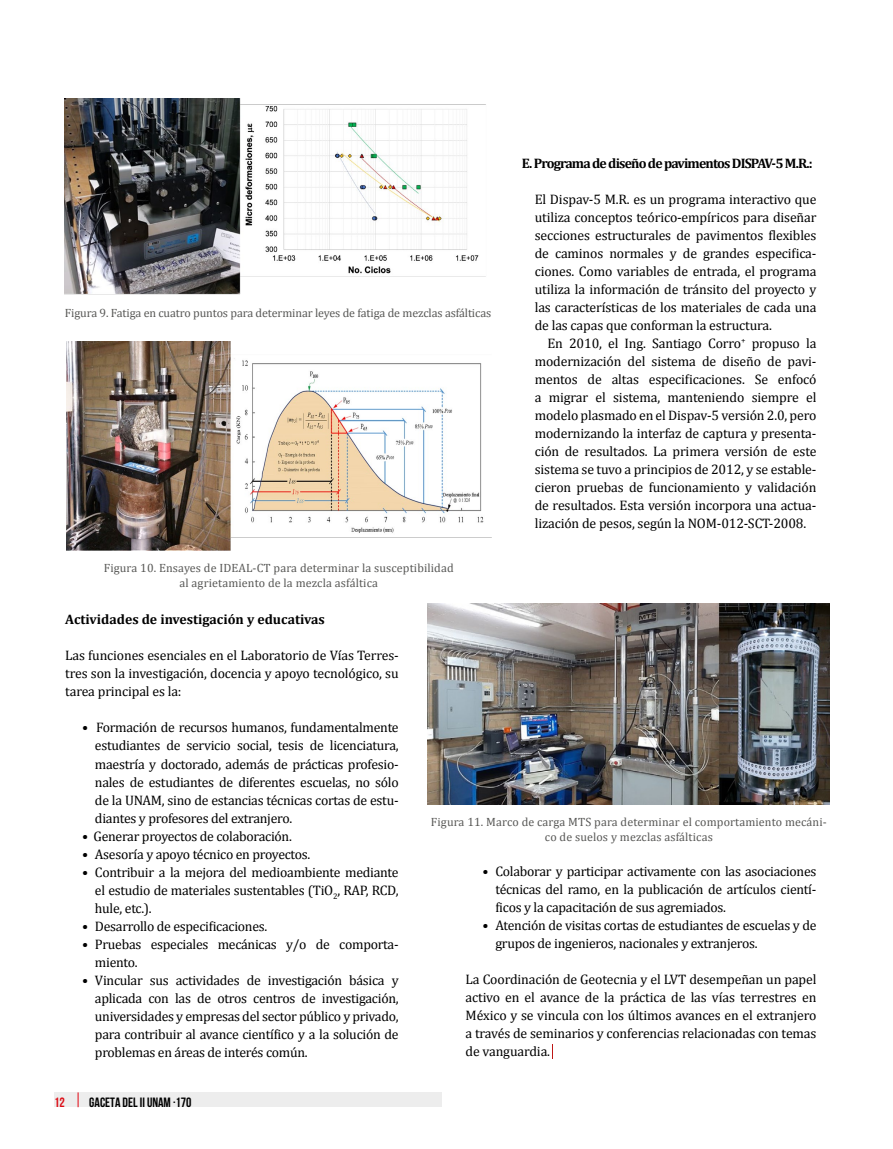
<style>
.page{position:relative;width:893px;height:1149px;background:#fff}
.page>*{position:absolute;margin:0;border:0;box-sizing:border-box;transform-origin:0 0}
.t1{font:13.8px/18px "Cambria";letter-spacing:-.02em;color:#000;text-align:justify}
.t2{font:700 13.8px "Cambria";letter-spacing:-.06em;color:#000}
.t3{font:700 13.8px "Cambria";color:#000}
.t4{font:700 13.5px "Bebas Neue";color:#000}
.t5{font:700 13.5px "Bebas Neue";color:#dc0c15}
.t6{font:12px/15px "Cambria";letter-spacing:.01em;color:#585856;text-align:center}
.t7{font:12px "Cambria";letter-spacing:-.01em;color:#585856}
</style>
<div class="page">
<div style="left:54px;top:1092px;width:388px;height:14px;background:#ededed"></div>
<img style="left:66px;top:341px;width:425px;height:209px">
<img style="left:427px;top:603px;width:402px;height:201px">
<img style="left:65px;top:99px;width:421px;height:195px">
<svg style="left:552px;top:1044px;width:1px;height:13px"></svg>
<p class="t7" style="left:65px;top:306px;width:428px">Figura 9. Fatiga en cuatro puntos para determinar leyes de fatiga de mezclas asfálticas</p>
<p class="t6" style="left:104px;top:560px;width:351px">Figura 10. Ensayes de IDEAL-CT para determinar la susceptibilidad al agrietamiento de la mezcla asfáltica</p>
<p class="t2" style="left:522px;top:153px;width:292px">E. Programa de diseño de pavimentos DISPAV-5 M.R.:</p>
<p class="t1" style="left:535px;top:190px;width:283px">El Dispav-5 M.R. es un programa interactivo que utiliza conceptos teórico-empíricos para diseñar secciones estructurales de pavimentos flexibles de caminos normales y de grandes especifica&shy;ciones. Como variables de entrada, el programa utiliza la información de tránsito del proyecto y las características de los materiales de cada una de las capas que conforman la estructura.</p>
<p class="t1" style="left:535px;top:334px;width:283px;text-indent:13px">En 2010, el Ing. Santiago Corro<sup>+</sup> propuso la modernización del sistema de diseño de pavi&shy;mentos de altas especificaciones. Se enfocó a migrar el sistema, manteniendo siempre el modelo plasmado en el Dispav-5 versión 2.0, pero modernizando la interfaz de captura y presenta&shy;ción de resultados. La primera versión de este sistema se tuvo a principios de 2012, y se estable&shy;cieron pruebas de funcionamiento y validación de resultados. Esta versión incorpora una actua&shy;lización de pesos, según la NOM-012-SCT-2008.</p>
<p class="t3" style="left:65px;top:609px;width:261px">Actividades de investigación y educativas</p>
<p class="t1" style="left:65px;top:646px;width:335px">Las funciones esenciales en el Laboratorio de Vías Terres&shy;tres son la investigación, docencia y apoyo tecnológico, su tarea principal es la:</p>
<p class="t1" style="left:95px;top:718px;width:305px;text-indent:-13px">• Formación de recursos humanos, fundamentalmente estudiantes de servicio social, tesis de licenciatura, maestría y doctorado, además de prácticas profesio&shy;nales de estudiantes de diferentes escuelas, no sólo de la UNAM, sino de estancias técnicas cortas de estu&shy;diantes y profesores del extranjero.</p>
<p class="t1" style="left:82px;top:826px;width:211px">• Generar proyectos de colaboración.</p>
<p class="t1" style="left:82px;top:844px;width:230px">• Asesoría y apoyo técnico en proyectos.</p>
<p class="t1" style="left:95px;top:862px;width:305px;text-indent:-13px">• Contribuir a la mejora del medioambiente mediante el estudio de materiales sustentables (TiO<sub>2</sub>, RAP, RCD, hule, etc.).</p>
<p class="t1" style="left:82px;top:916px;width:187px">• Desarrollo de especificaciones.</p>
<p class="t1" style="left:95px;top:934px;width:305px;text-indent:-13px">• Pruebas especiales mecánicas y/o de comporta&shy;miento.</p>
<p class="t1" style="left:95px;top:970px;width:305px;text-indent:-13px">• Vincular sus actividades de investigación básica y aplicada con las de otros centros de investigación, universidades y empresas del sector público y privado, para contribuir al avance científico y a la solución de problemas en áreas de interés común.</p>
<p class="t5" style="left:54px;top:1094px;width:12px">12</p>
<p class="t4" style="left:89px;top:1094px;width:104px">GACETA DEL II UNAM ·170</p>
<p class="t6" style="left:431px;top:813px;width:397px">Figura 11. Marco de carga MTS para determinar el comportamiento mecáni&shy;co de suelos y mezclas asfálticas</p>
<p class="t1" style="left:495px;top:861px;width:323px;text-indent:-13px">• Colaborar y participar activamente con las asociaciones técnicas del ramo, en la publicación de artículos cientí&shy;ficos y la capacitación de sus agremiados.</p>
<p class="t1" style="left:495px;top:915px;width:323px;text-indent:-13px">• Atención de visitas cortas de estudiantes de escuelas y de grupos de ingenieros, nacionales y extranjeros.</p>
<p class="t1" style="left:466px;top:969px;width:352px">La Coordinación de Geotecnia y el LVT desempeñan un papel activo en el avance de la práctica de las vías terrestres en México y se vincula con los últimos avances en el extranjero a través de seminarios y conferencias relacionadas con temas de vanguardia.</p>
</div>
